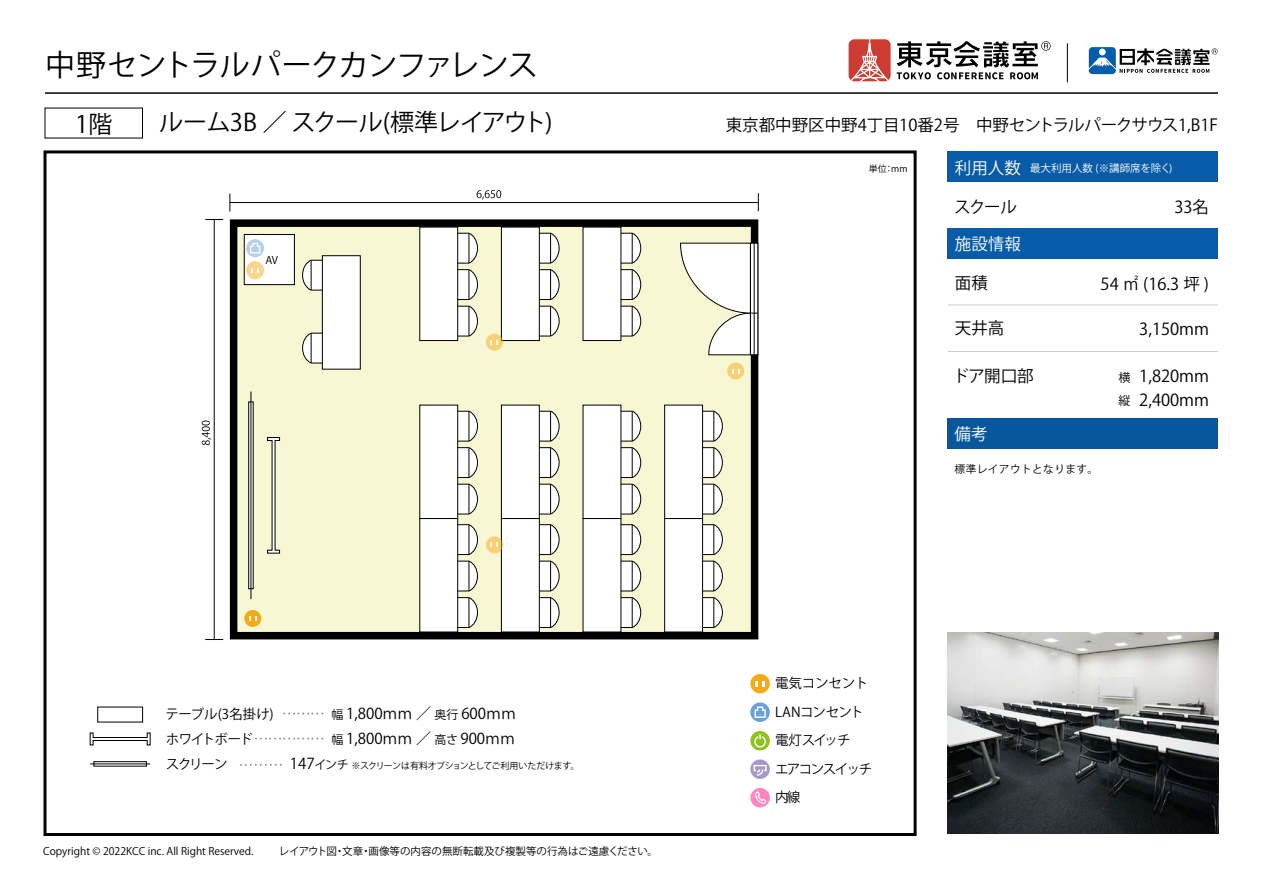
<style>
.page{position:relative;width:1263px;height:893px;background:#fff}
.page>*{position:absolute;margin:0;border:0;box-sizing:border-box;transform-origin:0 0}
.t1{font:30px "Koz Go Pr 6 N";letter-spacing:-.03em;color:#000}
.t2{font:24px "Koz Go Pr 6 N";letter-spacing:-.025em;color:#000}
.t3{font:16.5px/23.9px "Koz Go Pr 6 N";color:#000}
.t4{font:16.5px "Koz Go Pr 6 N";color:#fff}
.t5{font:15px "Koz Go Pr 6 N";color:#000}
.t6{font:13.5px/28.3px "Koz Go Pr 6 N";letter-spacing:-.115em;color:#000}
.t7{font:13.5px "Koz Go Pr 6 N";letter-spacing:-.065em;color:#000}
.t8{font:13.5px "Koz Go Pr 6 N";letter-spacing:-.01em;color:#000}
.t9{font:13.5px "Koz Go Pr 6 N";letter-spacing:-.045em;color:#000}
.t10{font:13.5px "Koz Go Pr 6 N";letter-spacing:-.015em;color:#000}
.t11{font:12px/22.8px "Koz Go Pr 6 N";color:#000}
.t12{font:10.65px "Koz Go Pr 6 N";letter-spacing:.04em;color:#000}
.t13{font:10.5px "Koz Go Pr 6 N";color:#000}
.t14{font:10.5px "Koz Go Pr 6 N";color:#fff}
.t15{font:9px "Koz Go Pr 6 N";letter-spacing:-.035em;color:#000}
.s1{font-size:12px}
.s2{font-size:15px}
.s3{font-size:16.5px}
</style>
<div class="page">
<hr style="left:45px;top:92px;width:1173px;height:2px;background:#000">
<div style="left:44px;top:150px;width:872px;height:686px;border:3px solid #000"></div>
<div style="left:948px;top:228px;width:270px;height:30px;background:#085ba8"></div>
<div style="left:948px;top:152px;width:270px;height:30px;background:#085ba8"></div>
<div style="left:948px;top:419px;width:270px;height:30px;background:#08579c"></div>
<svg style="left:750px;top:702px;width:20px;height:20px"></svg>
<svg style="left:754px;top:706px;width:12px;height:12px"></svg>
<div style="left:750px;top:674px;width:20px;height:19px;background:#f5ab18;border-radius:50%"></div>
<svg style="left:756px;top:681px;width:8px;height:5px"></svg>
<svg style="left:750px;top:731px;width:20px;height:19px"></svg>
<svg style="left:754px;top:734px;width:12px;height:13px"></svg>
<svg style="left:750px;top:759px;width:20px;height:20px"></svg>
<svg style="left:753px;top:765px;width:14px;height:11px"></svg>
<div style="left:750px;top:788px;width:20px;height:19px;background:#ff86c2;border-radius:50%"></div>
<svg style="left:755px;top:791px;width:11px;height:13px"></svg>
<img style="left:948px;top:632px;width:270px;height:201px">
<hr style="left:948px;top:305px;width:270px;height:1px;background:#ccc">
<hr style="left:948px;top:351px;width:270px;height:1px;background:#ccc">
<svg style="left:202px;top:421px;width:9px;height:24px"></svg>
<hr style="left:214px;top:219px;width:1px;height:420px;background:#000">
<svg style="left:205px;top:639px;width:18px;height:1px"></svg>
<svg style="left:205px;top:219px;width:18px;height:1px"></svg>
<svg style="left:477px;top:190px;width:24px;height:10px"></svg>
<hr style="left:230px;top:202px;width:528px;height:1px;background:#000">
<svg style="left:229px;top:194px;width:1px;height:18px"></svg>
<svg style="left:758px;top:193px;width:1px;height:18px"></svg>
<svg style="left:230px;top:219px;width:528px;height:420px;background:#dfdebe"></svg>
<div style="left:244px;top:234px;width:51px;height:51px;background:#fff;border:1px solid #000"></div>
<svg style="left:680px;top:242px;width:78px;height:114px"></svg>
<svg style="left:302px;top:332px;width:20px;height:32px"></svg>
<hr style="left:311px;top:333px;width:1px;height:30px;background:#000">
<svg style="left:302px;top:259px;width:20px;height:32px"></svg>
<hr style="left:311px;top:260px;width:1px;height:30px;background:#000">
<div style="left:322px;top:255px;width:39px;height:115px;background:#fff;border:1px solid #000"></div>
<svg style="left:458px;top:232px;width:20px;height:105px"></svg>
<hr style="left:469px;top:270px;width:1px;height:30px;background:#000">
<div style="left:419px;top:227px;width:39px;height:114px;background:#fff;border:1px solid #000"></div>
<svg style="left:458px;top:410px;width:20px;height:105px"></svg>
<div style="left:419px;top:405px;width:39px;height:114px;background:#fff;border:1px solid #000"></div>
<svg style="left:458px;top:524px;width:20px;height:104px"></svg>
<hr style="left:469px;top:561px;width:1px;height:30px;background:#000">
<div style="left:419px;top:518px;width:39px;height:114px;background:#fff;border:1px solid #000"></div>
<svg style="left:540px;top:232px;width:20px;height:105px"></svg>
<hr style="left:550px;top:270px;width:1px;height:30px;background:#000">
<div style="left:501px;top:227px;width:39px;height:114px;background:#fff;border:1px solid #000"></div>
<svg style="left:540px;top:410px;width:20px;height:105px"></svg>
<div style="left:501px;top:405px;width:39px;height:114px;background:#fff;border:1px solid #000"></div>
<svg style="left:540px;top:524px;width:20px;height:104px"></svg>
<hr style="left:550px;top:561px;width:1px;height:30px;background:#000">
<div style="left:501px;top:518px;width:39px;height:114px;background:#fff;border:1px solid #000"></div>
<svg style="left:621px;top:232px;width:20px;height:105px"></svg>
<hr style="left:632px;top:270px;width:1px;height:30px;background:#000">
<div style="left:583px;top:227px;width:38px;height:114px;background:#fff"></div>
<svg style="left:621px;top:410px;width:20px;height:105px"></svg>
<div style="left:583px;top:405px;width:38px;height:114px;background:#fff"></div>
<svg style="left:621px;top:524px;width:20px;height:104px"></svg>
<hr style="left:632px;top:561px;width:1px;height:30px;background:#000">
<div style="left:583px;top:518px;width:38px;height:114px;background:#fff"></div>
<svg style="left:703px;top:410px;width:20px;height:105px"></svg>
<div style="left:664px;top:405px;width:39px;height:114px;background:#fff;border:1px solid #000"></div>
<svg style="left:703px;top:524px;width:20px;height:104px"></svg>
<hr style="left:713px;top:561px;width:1px;height:30px;background:#000">
<div style="left:664px;top:518px;width:39px;height:114px;background:#fff;border:1px solid #000"></div>
<svg style="left:283px;top:713px;width:40px;height:1px"></svg>
<svg style="left:89px;top:732px;width:62px;height:14px"></svg>
<svg style="left:255px;top:738px;width:68px;height:1px"></svg>
<svg style="left:94px;top:761px;width:53px;height:5px"></svg>
<hr style="left:90px;top:763px;width:60px;height:1px;background:#000">
<svg style="left:240px;top:764px;width:42px;height:2px"></svg>
<svg style="left:248px;top:402px;width:6px;height:187px"></svg>
<hr style="left:251px;top:391px;width:1px;height:208px;background:#000">
<svg style="left:267px;top:437px;width:13px;height:117px;background:#cccbb5"></svg>
<svg style="left:246px;top:239px;width:18px;height:18px"></svg>
<svg style="left:250px;top:243px;width:10px;height:10px"></svg>
<div style="left:246px;top:261px;width:18px;height:18px;background:#fad58b;border-radius:50%"></div>
<svg style="left:251px;top:268px;width:8px;height:5px"></svg>
<div style="left:244px;top:610px;width:17px;height:17px;background:#f5ab18;border-radius:50%"></div>
<svg style="left:249px;top:616px;width:8px;height:5px"></svg>
<svg style="left:486px;top:536px;width:17px;height:17px"></svg>
<svg style="left:491px;top:543px;width:7px;height:4px"></svg>
<svg style="left:486px;top:334px;width:17px;height:17px"></svg>
<svg style="left:491px;top:340px;width:7px;height:4px"></svg>
<svg style="left:727px;top:363px;width:17px;height:17px"></svg>
<svg style="left:732px;top:369px;width:8px;height:4px"></svg>
<svg style="left:1089px;top:47px;width:129px;height:27px"></svg>
<hr style="left:1067px;top:43px;width:1px;height:39px;background:#000">
<svg style="left:848px;top:39px;width:42px;height:43px;background:#d96b64"></svg>
<svg style="left:896px;top:41px;width:154px;height:38px"></svg>
<h1 class="t1" style="left:45px;top:48px;width:494px">中野セントラルパークカンファレンス</h1>
<h2 class="t2" style="left:75px;top:110px;width:39px">1階</h2>
<h2 class="t2" style="left:159px;top:108px;width:395px">ルーム3B ／ スクール(標準レイアウト)</h2>
<p class="t3" style="left:726px;top:114px;width:494px">東京都中野区中野4丁目10番2号　中野セントラルパークサウス1,B1F</p>
<p class="t13" style="left:265px;top:255px;width:14px">AV</p>
<p class="t8" style="left:165px;top:707px;width:110px">テーブル(3名掛け)</p>
<p class="t5" style="left:331px;top:705px;width:186px"><span class="s1">幅</span> 1,800ｍｍ ／ <span class="s1">奥行</span> 600ｍｍ</p>
<p class="t7" style="left:166px;top:731px;width:89px">ホワイトボード</p>
<p class="t5" style="left:331px;top:730px;width:185px"><span class="s1">幅</span> 1,800ｍｍ ／ <span class="s1">高さ</span> 900ｍｍ</p>
<p class="t7" style="left:166px;top:756px;width:63px">スクリーン</p>
<p class="t15" style="left:290px;top:760px;width:291px"><span class="s2">147</span><span class="s1">インチ</span> ※スクリーンは有料オプションとしてご利用いただけます。</p>
<p class="t13" style="left:43px;top:845px;width:212px">Copyright © 2022KCC inc. All Right Reserved.</p>
<p class="t13" style="left:279px;top:845px;width:381px">レイアウト図・文章・画像等の内容の無断転載及び複製等の行為はご遠慮ください。</p>
<p class="t15" style="left:869px;top:163px;width:40px">単位：mm</p>
<p class="t14" style="left:955px;top:162px;width:219px"><span class="s3">利用人数</span> 最大利用人数 (※講師席を除く)</p>
<p class="t3" style="left:954px;top:195px;width:64px">スクール</p>
<p class="t3" style="left:1174px;top:195px;width:36px">33名</p>
<p class="t4" style="left:955px;top:234px;width:67px">施設情報</p>
<p class="t3" style="left:955px;top:271px;width:34px">面積</p>
<p class="t3" style="left:955px;top:316px;width:51px">天井高</p>
<p class="t3" style="left:953px;top:364px;width:82px">ドア開口部</p>
<p class="t11" style="left:1118px;top:366px;width:13px">横縦</p>
<p class="t3" style="left:1100px;top:273px;width:110px">54 ㎡ (16.3 坪 )</p>
<p class="t3" style="left:1139px;top:317px;width:71px">3,150mm</p>
<p class="t3" style="left:1139px;top:364px;width:71px">1,820mm<br>2,400mm</p>
<p class="t4" style="left:954px;top:425px;width:34px">備考</p>
<p class="t12" style="left:955px;top:463px;width:145px">標準レイアウトとなります。</p>
<p class="t10" style="left:775px;top:676px;width:95px">電気コンセント</p>
<p class="t9" style="left:775px;top:704px;width:90px">LANコンセント</p>
<p class="t6" style="left:775px;top:726px;width:99px">電灯スイッチ<br>エアコンスイッチ内線</p>
</div>
